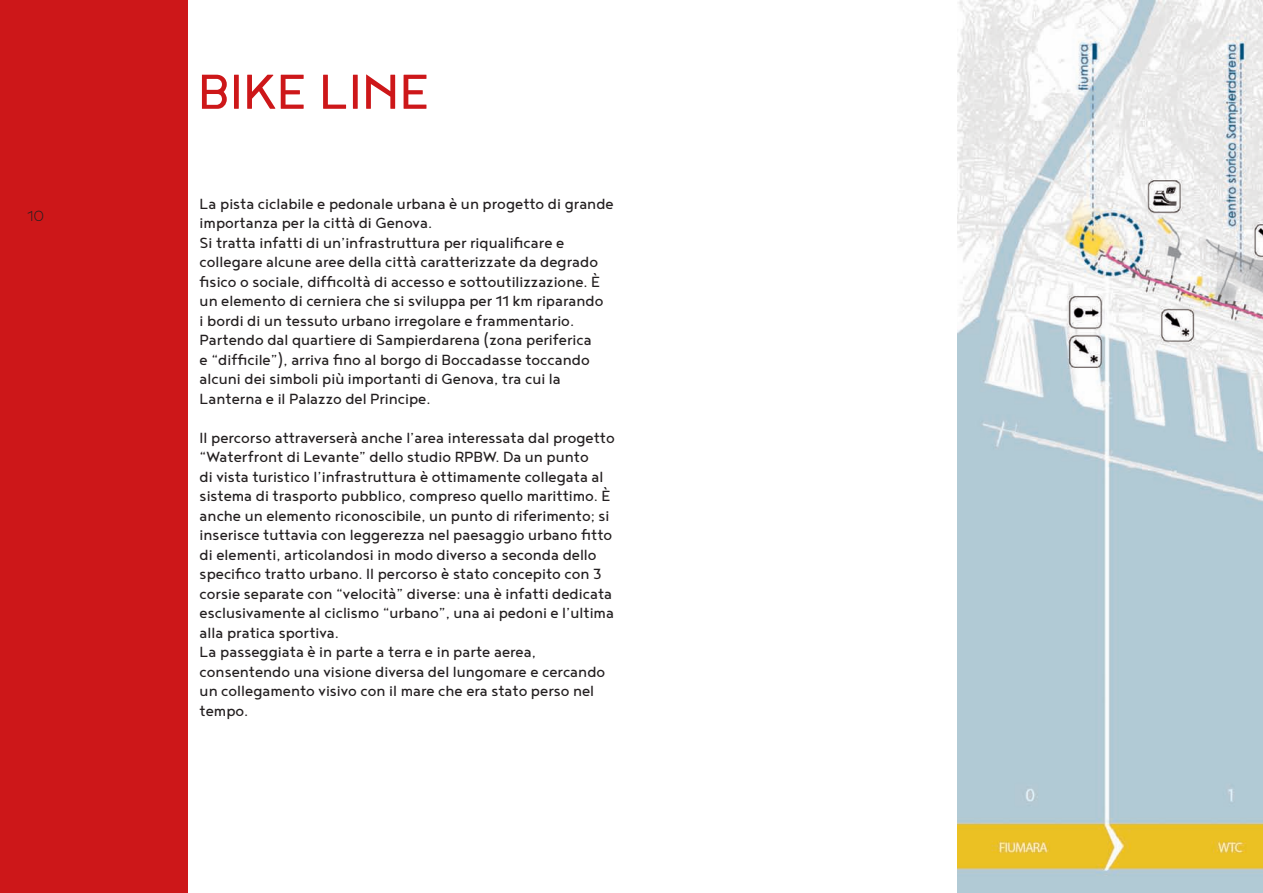
<style>
.page{position:relative;width:1263px;height:893px;background:#fff}
.page>*{position:absolute;margin:0;border:0;box-sizing:border-box;transform-origin:0 0}
.t1{font:60px "Noyh";color:#cd1719}
.base{font:18px/19.5px "Noyh";color:#231f20}
.t2{font:300 18px "Noyh";color:#231f20}
</style>
<div class="page">
<div style="left:0;top:0;width:187px;height:893px;background:#cd1719"></div>
<img style="left:958px;top:0;width:305px;height:893px">
<p class="t2" style="left:27px;top:206px;width:19px">10</p>
<p class="t1" style="left:198px;top:58px;width:234px">BIKE LINE</p>
<p class="base" style="left:200px;top:193px;width:415px">La pista ciclabile e pedonale urbana è un progetto di grande importanza per la città di Genova.</p>
<p class="base" style="left:200px;top:232px;width:405px">Si tratta infatti di un’infrastruttura per riqualificare e collegare alcune aree della città caratterizzate da degrado fisico o sociale, difficoltà di accesso e sottoutilizzazione. È un elemento di cerniera che si sviluppa per 11 km riparando i bordi di un tessuto urbano irregolare e frammentario.<br>Partendo dal quartiere di Sampierdarena (zona periferica e “difficile”), arriva fino al borgo di Boccadasse toccando alcuni dei simboli più importanti di Genova, tra cui la Lanterna e il Palazzo del Principe.</p>
<p class="base" style="left:200px;top:427px;width:417px">Il percorso attraverserà anche l’area interessata dal progetto “Waterfront di Levante” dello studio RPBW. Da un punto<br>di vista turistico l’infrastruttura è ottimamente collegata al sistema di trasporto pubblico, compreso quello marittimo. È anche un elemento riconoscibile, un punto di riferimento; si inserisce tuttavia con leggerezza nel paesaggio urbano fitto di elementi, articolandosi in modo diverso a seconda dello specifico tratto urbano. Il percorso è stato concepito con 3 corsie separate con “velocità” diverse: una è infatti dedicata esclusivamente al ciclismo “urbano”, una ai pedoni e l’ultima alla pratica sportiva.</p>
<p class="base" style="left:200px;top:642px;width:407px">La passeggiata è in parte a terra e in parte aerea, consentendo una visione diversa del lungomare e cercando un collegamento visivo con il mare che era stato perso nel tempo.</p>
</div>
